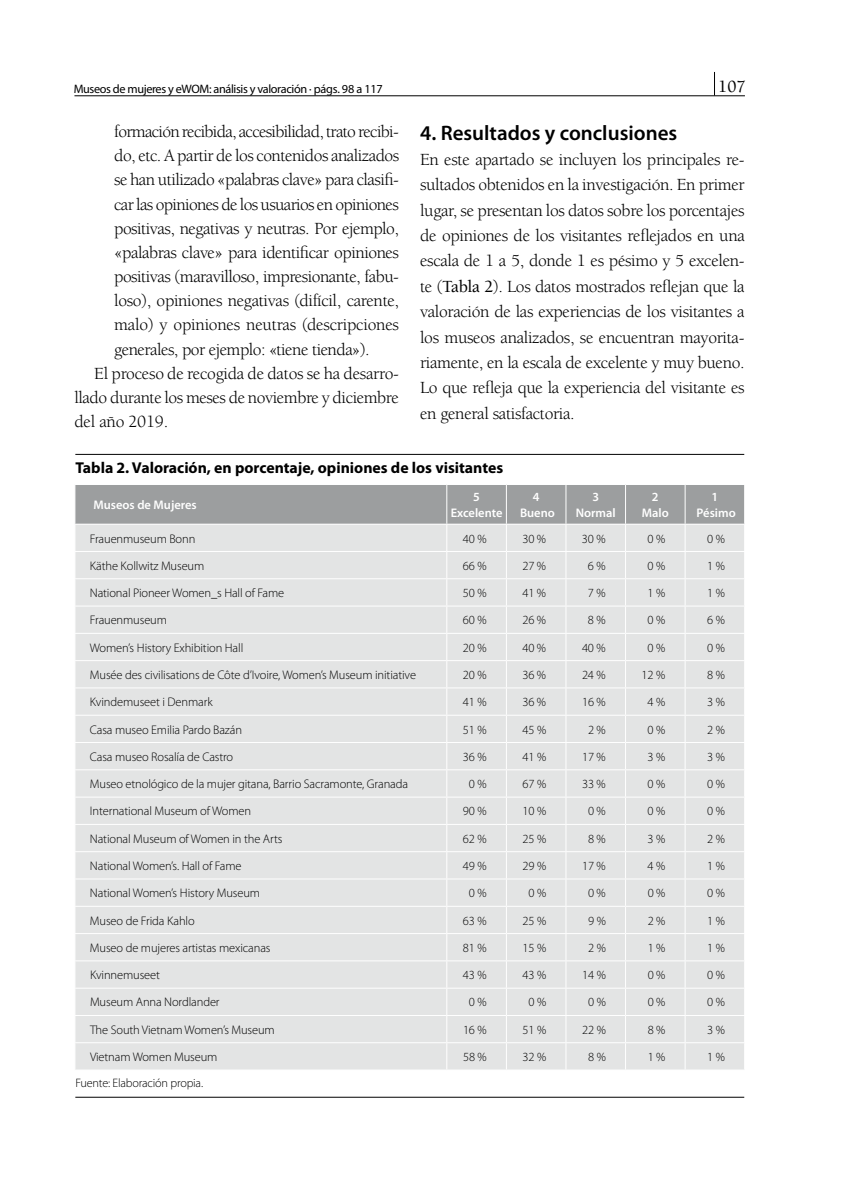
<style>
.page{position:relative;width:844px;height:1191px;background:#fff}
.page>*{position:absolute;margin:0;border:0;box-sizing:border-box;transform-origin:0 0}
.t1{font:600 21px "Myriad Pro";color:#000}
.t2{font:17.5px/25.4px "Berkeley";letter-spacing:-.03em;color:#000;text-align:justify}
.t3{font:500 17.5px "Berkeley";color:#000}
.t4{font:700 15.75px "Myriad Pro";color:#000}
.t5{font:300 12.42px "Myriad Pro";letter-spacing:-.01em;color:#000}
.t6{font:600 12.42px/15.8px "Myriad Pro";color:#fff;text-align:center}
.t7{font:12.25px "Myriad Pro";letter-spacing:-.03em;color:#000}
.t8{font:300 12.25px "Myriad Pro";letter-spacing:-.015em;color:#000}
.s1{font-weight:500}
</style>
<div class="page">
<hr style="left:74px;top:95px;width:670px;height:1px;background:#000">
<svg style="left:714px;top:72px;width:1px;height:23px"></svg>
<svg style="left:75px;top:484px;width:670px;height:586px;background:#dfe0e0"></svg>
<hr style="left:75px;top:454px;width:669px;height:1px;background:#000">
<hr style="left:75px;top:1097px;width:669px;height:1px;background:#000">
<p class="t7" style="left:74px;top:81px;width:310px">Museos de mujeres y eWOM: análisis y valoración · págs. 98 a 117</p>
<p class="t3" style="left:718px;top:77px;width:29px">107</p>
<p class="t2" style="left:114px;top:119px;width:286px">formación recibida, accesibilidad, trato recibi-</p>
<p class="t2" style="left:114px;top:143px;width:286px">do, etc. A partir de los contenidos analizados</p>
<p class="t2" style="left:114px;top:168px;width:286px">se han utilizado «palabras clave» para clasifi-</p>
<p class="t2" style="left:114px;top:192px;width:286px">car las opiniones de los usuarios en opiniones</p>
<p class="t2" style="left:114px;top:216px;width:286px">positivas, negativas y neutras. Por ejemplo,</p>
<p class="t2" style="left:114px;top:240px;width:286px">«palabras clave» para identificar opiniones</p>
<p class="t2" style="left:114px;top:264px;width:286px">positivas (maravilloso, impresionante, fabu-</p>
<p class="t2" style="left:114px;top:288px;width:286px">loso), opiniones negativas (difícil, carente,</p>
<p class="t2" style="left:114px;top:312px;width:286px">malo) y opiniones neutras (descripciones</p>
<p class="t2" style="left:114px;top:337px;width:257px">generales, por ejemplo: «tiene tienda»).</p>
<p class="t2" style="left:94px;top:361px;width:306px">El proceso de recogida de datos se ha desarro-</p>
<p class="t2" style="left:74px;top:385px;width:326px">llado durante los meses de noviembre y diciembre</p>
<p class="t2" style="left:74px;top:409px;width:95px">del año 2019.</p>
<p class="t1" style="left:420px;top:119px;width:258px">4. Resultados y conclusiones</p>
<p class="t2" style="left:420px;top:147px;width:326px">En este apartado se incluyen los principales re&shy;sultados obtenidos en la investigación. En primer lugar, se presentan los datos sobre los porcentajes de opiniones de los visitantes reflejados en una escala de 1 a 5, donde 1 es pésimo y 5 excelen&shy;te (<span class="s1">Tabla 2</span>). Los datos mostrados reflejan que la valoración de las experiencias de los visitantes a los museos analizados, se encuentran mayorita&shy;riamente, en la escala de excelente y muy bueno.<br>Lo que refleja que la experiencia del visitante es en general satisfactoria.</p>
<p class="t4" style="left:75px;top:457px;width:429px">Tabla 2. Valoración, en porcentaje, opiniones de los visitantes</p>
<p class="t6" style="left:93px;top:496px;width:105px">Museos de Mujeres</p>
<p class="t6" style="left:450px;top:489px;width:53px">5<br>Excelente</p>
<p class="t6" style="left:520px;top:489px;width:36px">4<br>Bueno</p>
<p class="t6" style="left:575px;top:489px;width:42px">3<br>Normal</p>
<p class="t6" style="left:641px;top:489px;width:28px">2<br>Malo</p>
<p class="t6" style="left:696px;top:489px;width:41px">1<br>Pésimo</p>
<p class="t5" style="left:90px;top:531px;width:107px">Frauenmuseum Bonn</p>
<p class="t5" style="left:462px;top:531px;width:25px">40 %</p>
<p class="t5" style="left:522px;top:531px;width:25px">30 %</p>
<p class="t5" style="left:581px;top:531px;width:25px">30 %</p>
<p class="t5" style="left:647px;top:531px;width:19px">0 %</p>
<p class="t5" style="left:707px;top:531px;width:19px">0 %</p>
<p class="t5" style="left:90px;top:558px;width:116px">Käthe Kollwitz Museum</p>
<p class="t5" style="left:462px;top:558px;width:25px">66 %</p>
<p class="t5" style="left:522px;top:558px;width:25px">27 %</p>
<p class="t5" style="left:587px;top:558px;width:19px">6 %</p>
<p class="t5" style="left:647px;top:558px;width:19px">0 %</p>
<p class="t5" style="left:707px;top:558px;width:19px">1 %</p>
<p class="t5" style="left:90px;top:585px;width:196px">National Pioneer Women_s Hall of Fame</p>
<p class="t5" style="left:462px;top:585px;width:25px">50 %</p>
<p class="t5" style="left:522px;top:585px;width:25px">41 %</p>
<p class="t5" style="left:587px;top:585px;width:19px">7 %</p>
<p class="t5" style="left:647px;top:585px;width:19px">1 %</p>
<p class="t5" style="left:707px;top:585px;width:19px">1 %</p>
<p class="t5" style="left:90px;top:613px;width:79px">Frauenmuseum</p>
<p class="t5" style="left:462px;top:613px;width:25px">60 %</p>
<p class="t5" style="left:522px;top:613px;width:25px">26 %</p>
<p class="t5" style="left:587px;top:613px;width:19px">8 %</p>
<p class="t5" style="left:647px;top:613px;width:19px">0 %</p>
<p class="t5" style="left:707px;top:613px;width:19px">6 %</p>
<p class="t5" style="left:90px;top:640px;width:155px">Women’s History Exhibition Hall</p>
<p class="t5" style="left:462px;top:640px;width:25px">20 %</p>
<p class="t5" style="left:522px;top:640px;width:25px">40 %</p>
<p class="t5" style="left:582px;top:640px;width:25px">40 %</p>
<p class="t5" style="left:647px;top:640px;width:19px">0 %</p>
<p class="t5" style="left:707px;top:640px;width:19px">0 %</p>
<p class="t5" style="left:90px;top:667px;width:327px">Musée des civilisations de Côte d’Ivoire, Women’s Museum initiative</p>
<p class="t5" style="left:462px;top:667px;width:25px">20 %</p>
<p class="t5" style="left:522px;top:667px;width:25px">36 %</p>
<p class="t5" style="left:582px;top:667px;width:25px">24 %</p>
<p class="t5" style="left:641px;top:667px;width:25px">12 %</p>
<p class="t5" style="left:707px;top:667px;width:19px">8 %</p>
<p class="t5" style="left:90px;top:694px;width:124px">Kvindemuseet i Denmark</p>
<p class="t5" style="left:462px;top:694px;width:25px">41 %</p>
<p class="t5" style="left:522px;top:694px;width:25px">36 %</p>
<p class="t5" style="left:582px;top:694px;width:25px">16 %</p>
<p class="t5" style="left:647px;top:694px;width:19px">4 %</p>
<p class="t5" style="left:707px;top:694px;width:19px">3 %</p>
<p class="t5" style="left:90px;top:722px;width:154px">Casa museo Emilia Pardo Bazán</p>
<p class="t5" style="left:463px;top:722px;width:25px">51 %</p>
<p class="t5" style="left:522px;top:722px;width:25px">45 %</p>
<p class="t5" style="left:588px;top:722px;width:19px">2 %</p>
<p class="t5" style="left:647px;top:722px;width:19px">0 %</p>
<p class="t5" style="left:707px;top:722px;width:19px">2 %</p>
<p class="t5" style="left:90px;top:749px;width:145px">Casa museo Rosalía de Castro</p>
<p class="t5" style="left:463px;top:749px;width:25px">36 %</p>
<p class="t5" style="left:522px;top:749px;width:25px">41 %</p>
<p class="t5" style="left:582px;top:749px;width:25px">17 %</p>
<p class="t5" style="left:647px;top:749px;width:19px">3 %</p>
<p class="t5" style="left:707px;top:749px;width:19px">3 %</p>
<p class="t5" style="left:90px;top:776px;width:319px">Museo etnológico de la mujer gitana, Barrio Sacramonte, Granada</p>
<p class="t5" style="left:468px;top:776px;width:19px">0 %</p>
<p class="t5" style="left:522px;top:776px;width:25px">67 %</p>
<p class="t5" style="left:582px;top:776px;width:25px">33 %</p>
<p class="t5" style="left:647px;top:776px;width:19px">0 %</p>
<p class="t5" style="left:707px;top:776px;width:19px">0 %</p>
<p class="t5" style="left:90px;top:803px;width:163px">International Museum of Women</p>
<p class="t5" style="left:463px;top:803px;width:25px">90 %</p>
<p class="t5" style="left:522px;top:803px;width:25px">10 %</p>
<p class="t5" style="left:588px;top:803px;width:19px">0 %</p>
<p class="t5" style="left:647px;top:803px;width:19px">0 %</p>
<p class="t5" style="left:707px;top:803px;width:19px">0 %</p>
<p class="t5" style="left:90px;top:831px;width:194px">National Museum of Women in the Arts</p>
<p class="t5" style="left:463px;top:831px;width:25px">62 %</p>
<p class="t5" style="left:522px;top:831px;width:25px">25 %</p>
<p class="t5" style="left:588px;top:831px;width:19px">8 %</p>
<p class="t5" style="left:647px;top:831px;width:19px">3 %</p>
<p class="t5" style="left:707px;top:831px;width:19px">2 %</p>
<p class="t5" style="left:90px;top:858px;width:153px">National Women’s. Hall of Fame</p>
<p class="t5" style="left:463px;top:858px;width:25px">49 %</p>
<p class="t5" style="left:522px;top:858px;width:25px">29 %</p>
<p class="t5" style="left:582px;top:858px;width:25px">17 %</p>
<p class="t5" style="left:647px;top:858px;width:19px">4 %</p>
<p class="t5" style="left:707px;top:858px;width:19px">1 %</p>
<p class="t5" style="left:90px;top:885px;width:172px">National Women’s History Museum</p>
<p class="t5" style="left:469px;top:885px;width:19px">0 %</p>
<p class="t5" style="left:528px;top:885px;width:19px">0 %</p>
<p class="t5" style="left:588px;top:885px;width:19px">0 %</p>
<p class="t5" style="left:647px;top:885px;width:19px">0 %</p>
<p class="t5" style="left:707px;top:885px;width:19px">0 %</p>
<p class="t5" style="left:90px;top:913px;width:106px">Museo de Frida Kahlo</p>
<p class="t5" style="left:463px;top:913px;width:25px">63 %</p>
<p class="t5" style="left:522px;top:913px;width:25px">25 %</p>
<p class="t5" style="left:588px;top:913px;width:19px">9 %</p>
<p class="t5" style="left:647px;top:913px;width:19px">2 %</p>
<p class="t5" style="left:707px;top:913px;width:19px">1 %</p>
<p class="t5" style="left:90px;top:940px;width:182px">Museo de mujeres artistas mexicanas</p>
<p class="t5" style="left:463px;top:940px;width:25px">81 %</p>
<p class="t5" style="left:522px;top:940px;width:25px">15 %</p>
<p class="t5" style="left:588px;top:940px;width:19px">2 %</p>
<p class="t5" style="left:647px;top:940px;width:19px">1 %</p>
<p class="t5" style="left:707px;top:940px;width:19px">1 %</p>
<p class="t5" style="left:90px;top:967px;width:71px">Kvinnemuseet</p>
<p class="t5" style="left:463px;top:967px;width:25px">43 %</p>
<p class="t5" style="left:522px;top:967px;width:25px">43 %</p>
<p class="t5" style="left:582px;top:967px;width:25px">14 %</p>
<p class="t5" style="left:647px;top:967px;width:19px">0 %</p>
<p class="t5" style="left:707px;top:967px;width:19px">0 %</p>
<p class="t5" style="left:90px;top:994px;width:131px">Museum Anna Nordlander</p>
<p class="t5" style="left:469px;top:994px;width:19px">0 %</p>
<p class="t5" style="left:528px;top:994px;width:19px">0 %</p>
<p class="t5" style="left:588px;top:994px;width:19px">0 %</p>
<p class="t5" style="left:647px;top:994px;width:19px">0 %</p>
<p class="t5" style="left:707px;top:994px;width:19px">0 %</p>
<p class="t5" style="left:90px;top:1022px;width:186px">The South Vietnam Women’s Museum</p>
<p class="t5" style="left:463px;top:1022px;width:25px">16 %</p>
<p class="t5" style="left:522px;top:1022px;width:25px">51 %</p>
<p class="t5" style="left:582px;top:1022px;width:25px">22 %</p>
<p class="t5" style="left:647px;top:1022px;width:19px">8 %</p>
<p class="t5" style="left:707px;top:1022px;width:19px">3 %</p>
<p class="t5" style="left:90px;top:1049px;width:129px">Vietnam Women Museum</p>
<p class="t5" style="left:463px;top:1049px;width:25px">58 %</p>
<p class="t5" style="left:522px;top:1049px;width:25px">32 %</p>
<p class="t5" style="left:588px;top:1049px;width:19px">8 %</p>
<p class="t5" style="left:647px;top:1049px;width:19px">1 %</p>
<p class="t5" style="left:707px;top:1049px;width:19px">1 %</p>
<p class="t8" style="left:75px;top:1075px;width:129px">Fuente: Elaboración propia.</p>
</div>
